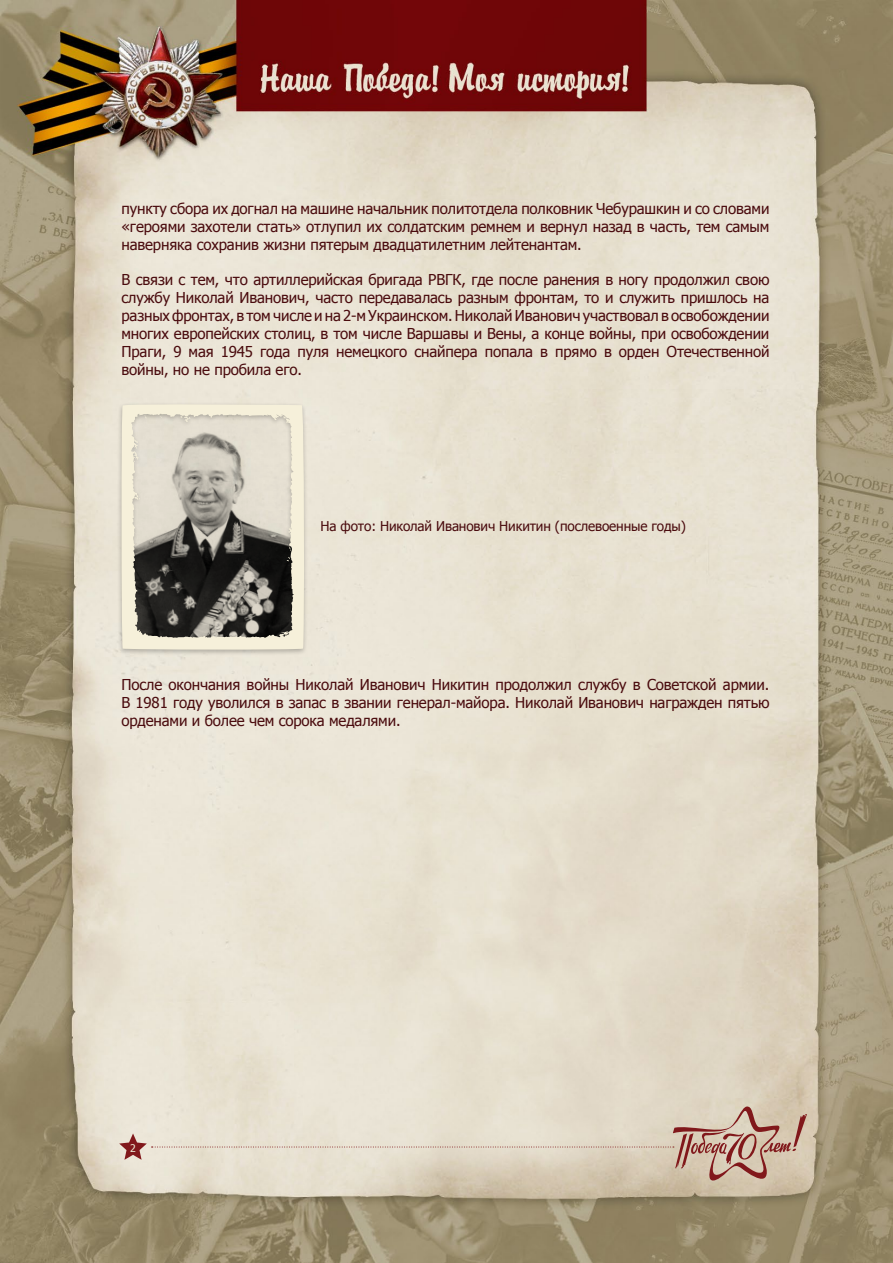
<style>
.page{position:relative;width:893px;height:1263px;background:#fff}
.page>*{position:absolute;margin:0;border:0;box-sizing:border-box;transform-origin:0 0}
.t1{font:15px/18px "Tahoma";letter-spacing:-.01em;color:#4a0b0e;text-align:justify}
.t2{font:13.5px "Tahoma";letter-spacing:-.01em;color:#4a0b0e}
.t3{font:10.5px "Tahoma";color:#edead3}
</style>
<div class="page">
<img style="left:0;top:0;width:893px;height:1263px">
<svg style="left:119px;top:1106px;width:688px;height:83px"></svg>
<div style="left:116px;top:402px;width:192px;height:254px;background:#000;opacity:.24"></div>
<svg style="left:121px;top:403px;width:184px;height:247px"></svg>
<p class="t1" style="left:122px;top:199px;width:649px">пункту сбора их догнал на машине начальник политотдела полковник Чебурашкин и со словами «героями захотели стать» отлупил их солдатским ремнем и вернул назад в часть, тем самым наверняка сохранив жизни пятерым двадцатилетним лейтенантам.</p>
<p class="t1" style="left:122px;top:270px;width:649px">В связи с тем, что артиллерийская бригада РВГК, где после ранения в ногу продолжил свою службу Николай Иванович, часто передавалась разным фронтам, то и служить пришлось на разных фронтах, в том числе и на 2-м Украинском. Николай Иванович участвовал в освобождении многих европейских столиц, в том числе Варшавы и Вены, а конце войны, при освобождении Праги, 9 мая 1945 года пуля немецкого снайпера попала в прямо в орден Отечественной войны, но не пробила его.</p>
<p class="t2" style="left:321px;top:517px;width:367px">На фото: Николай Иванович Никитин (послевоенные годы)</p>
<p class="t1" style="left:122px;top:675px;width:649px">После окончания войны Николай Иванович Никитин продолжил службу в Советской армии.<br>В 1981 году уволился в запас в звании генерал-майора. Николай Иванович награжден пятью орденами и более чем сорока медалями.</p>
<p class="t3" style="left:130px;top:1141px;width:7px">2</p>
</div>
